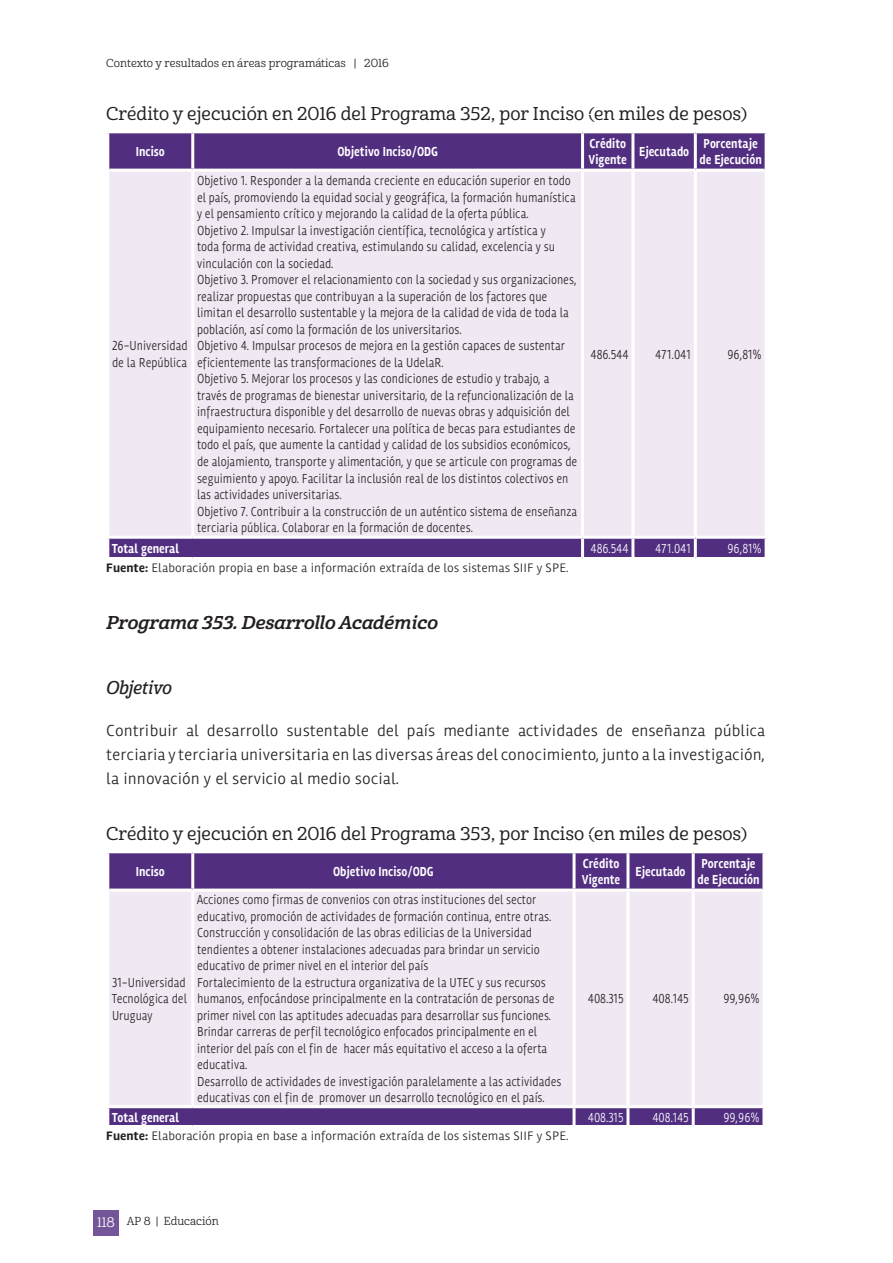
<style>
.page{position:relative;width:893px;height:1263px;background:#fff}
.page>*{position:absolute;margin:0;border:0;box-sizing:border-box;transform-origin:0 0}
.Cuadro_título{font:18px "Cabrito Nor Med";color:#231f20}
.Título_3{font:18px "Cabrito Nor Bol It";color:#231f20}
.titulo_5{font:18px "Cabrito Con Dem It";color:#231f20}
.t1{font:16.5px/24px "Rambla Libro Libro";color:#231f20;text-align:justify}
.Cuadro{font:13.5px/16.5px "Rambla Libro Libro";color:#231f20;scale:.85 1}
.Cuadro-2{font:13.5px/16.5px "Rambla Oscura";color:#fff;scale:.85 1}
.Cuadro-3{font:13.5px "Rambla Libro Libro";color:#fff;scale:.85 1}
.Cuadro_fuente{font:12.75px "Rambla Libro Libro";color:#231f20}
.t2{font:11.25px "Cabrito Nor Reg";color:#231f20}
.s1{font-family:"Rambla Oscura"}
.s2{font-size:13.5px;color:#fff}
</style>
<div class="page">
<div style="left:93px;top:1210px;width:26px;height:25px;background:#75559a"></div>
<div style="left:109px;top:133px;width:656px;height:424px;background:#522e81"></div>
<div style="left:109px;top:172px;width:656px;height:364px;background:#f0e8f2"></div>
<hr style="left:191px;top:133px;width:3px;height:36px;background:#fff">
<hr style="left:581px;top:133px;width:3px;height:36px;background:#fff">
<hr style="left:631px;top:133px;width:3px;height:36px;background:#fff">
<hr style="left:694px;top:133px;width:3px;height:36px;background:#fff">
<hr style="left:191px;top:172px;width:3px;height:364px;background:#fff">
<hr style="left:581px;top:172px;width:3px;height:364px;background:#fff">
<hr style="left:631px;top:172px;width:3px;height:364px;background:#fff">
<hr style="left:694px;top:172px;width:3px;height:364px;background:#fff">
<hr style="left:106px;top:536px;width:87px;height:3px;background:#fff">
<hr style="left:193px;top:536px;width:390px;height:3px;background:#fff">
<hr style="left:583px;top:536px;width:50px;height:3px;background:#fff">
<hr style="left:581px;top:539px;width:3px;height:18px;background:#fff">
<hr style="left:633px;top:536px;width:62px;height:3px;background:#fff">
<hr style="left:631px;top:539px;width:3px;height:18px;background:#fff">
<hr style="left:695px;top:536px;width:73px;height:3px;background:#fff">
<hr style="left:694px;top:539px;width:3px;height:18px;background:#fff">
<hr style="left:109px;top:169px;width:84px;height:3px;background:#fff">
<hr style="left:193px;top:169px;width:390px;height:3px;background:#fff">
<hr style="left:583px;top:169px;width:50px;height:3px;background:#fff">
<hr style="left:633px;top:169px;width:62px;height:3px;background:#fff">
<hr style="left:695px;top:169px;width:70px;height:3px;background:#fff">
<div style="left:109px;top:853px;width:653px;height:272px;background:#522e81"></div>
<div style="left:109px;top:891px;width:653px;height:214px;background:#f0e8f2"></div>
<hr style="left:191px;top:853px;width:3px;height:35px;background:#fff">
<hr style="left:573px;top:853px;width:3px;height:35px;background:#fff">
<hr style="left:626px;top:853px;width:3px;height:35px;background:#fff">
<hr style="left:692px;top:853px;width:3px;height:35px;background:#fff">
<hr style="left:191px;top:891px;width:3px;height:214px;background:#fff">
<hr style="left:573px;top:891px;width:3px;height:214px;background:#fff">
<hr style="left:626px;top:891px;width:3px;height:214px;background:#fff">
<hr style="left:692px;top:891px;width:3px;height:214px;background:#fff">
<hr style="left:106px;top:1105px;width:87px;height:3px;background:#fff">
<hr style="left:193px;top:1105px;width:381px;height:3px;background:#fff">
<hr style="left:574px;top:1105px;width:54px;height:3px;background:#fff">
<hr style="left:573px;top:1108px;width:3px;height:17px;background:#fff">
<hr style="left:628px;top:1105px;width:65px;height:3px;background:#fff">
<hr style="left:626px;top:1108px;width:3px;height:17px;background:#fff">
<hr style="left:693px;top:1105px;width:72px;height:3px;background:#fff">
<hr style="left:692px;top:1108px;width:3px;height:17px;background:#fff">
<hr style="left:109px;top:888px;width:84px;height:3px;background:#fff">
<hr style="left:193px;top:888px;width:381px;height:3px;background:#fff">
<hr style="left:574px;top:888px;width:54px;height:3px;background:#fff">
<hr style="left:628px;top:888px;width:65px;height:3px;background:#fff">
<hr style="left:693px;top:888px;width:69px;height:3px;background:#fff">
<p class="t2" style="left:106px;top:56px;width:284px">Contexto y resultados en áreas programáticas | 2016</p>
<p class="Cuadro_título" style="left:106px;top:103px;width:642px">Crédito y ejecución en 2016 del Programa 352, por Inciso (en miles de pesos)</p>
<p class="Cuadro-2" style="left:136px;top:144px;width:36px">Inciso</p>
<p class="Cuadro-2" style="left:337px;top:144px;width:120px">Objetivo Inciso/ODG</p>
<p class="Cuadro-2" style="left:589px;top:135px;width:47px">Crédito<br>Vigente</p>
<p class="Cuadro-2" style="left:639px;top:144px;width:60px">Ejecutado</p>
<p class="Cuadro-2" style="left:700px;top:135px;width:75px;text-align:center">Porcentaje de Ejecución</p>
<p class="Cuadro" style="left:112px;top:338px;width:90px">26-Universidad de la República</p>
<p class="Cuadro" style="left:197px;top:173px;width:449px">Objetivo 1. Responder a la demanda creciente en educación superior en todo el país, promoviendo la equidad social y geográfica, la formación humanística y el pensamiento crítico y mejorando la calidad de la oferta pública.<br>Objetivo 2. Impulsar la investigación científica, tecnológica y artística y<br>toda forma de actividad creativa, estimulando su calidad, excelencia y su vinculación con la sociedad.<br>Objetivo 3. Promover el relacionamiento con la sociedad y sus organizaciones, realizar propuestas que contribuyan a la superación de los factores que limitan el desarrollo sustentable y la mejora de la calidad de vida de toda la población, así como la formación de los universitarios.<br>Objetivo 4. Impulsar procesos de mejora en la gestión capaces de sustentar eficientemente las transformaciones de la UdelaR.<br>Objetivo 5. Mejorar los procesos y las condiciones de estudio y trabajo, a través de programas de bienestar universitario, de la refuncionalización de la infraestructura disponible y del desarrollo de nuevas obras y adquisición del equipamiento necesario. Fortalecer una política de becas para estudiantes de todo el país, que aumente la cantidad y calidad de los subsidios económicos, de alojamiento, transporte y alimentación, y que se articule con programas de seguimiento y apoyo. Facilitar la inclusión real de los distintos colectivos en las actividades universitarias.<br>Objetivo 7. Contribuir a la construcción de un auténtico sistema de enseñanza terciaria pública. Colaborar en la formación de docentes.</p>
<p class="Cuadro" style="left:590px;top:346px;width:47px">486.544</p>
<p class="Cuadro" style="left:655px;top:346px;width:44px">471.041</p>
<p class="Cuadro" style="left:727px;top:346px;width:42px">96,81%</p>
<p class="Cuadro-2" style="left:112px;top:540px;width:81px">Total general</p>
<p class="Cuadro-3" style="left:590px;top:541px;width:47px">486.544</p>
<p class="Cuadro-3" style="left:655px;top:541px;width:44px">471.041</p>
<p class="Cuadro-3" style="left:727px;top:541px;width:42px">96,81%</p>
<p class="Cuadro_fuente" style="left:106px;top:561px;width:464px"><span class="s1">Fuente:</span> Elaboración propia en base a información extraída de los sistemas SIIF y SPE.</p>
<p class="Título_3" style="left:106px;top:611px;width:333px">Programa 353. Desarrollo Académico</p>
<p class="titulo_5" style="left:106px;top:676px;width:67px">Objetivo</p>
<p class="t1" style="left:106px;top:718px;width:661px">Contribuir al desarrollo sustentable del país mediante actividades de enseñanza pública terciaria y terciaria universitaria en las diversas áreas del conocimiento, junto a la investigación, la innovación y el servicio al medio social.</p>
<p class="Cuadro_título" style="left:106px;top:823px;width:642px">Crédito y ejecución en 2016 del Programa 353, por Inciso (en miles de pesos)</p>
<p class="Cuadro-2" style="left:136px;top:863px;width:36px">Inciso</p>
<p class="Cuadro-2" style="left:333px;top:863px;width:120px">Objetivo Inciso/ODG</p>
<p class="Cuadro-2" style="left:582px;top:855px;width:47px">Crédito<br>Vigente</p>
<p class="Cuadro-2" style="left:636px;top:863px;width:60px">Ejecutado</p>
<p class="Cuadro-2" style="left:697px;top:855px;width:75px;text-align:center">Porcentaje de Ejecución</p>
<p class="Cuadro" style="left:112px;top:974px;width:90px;text-align:justify">31-Universidad Tecnológica del Uruguay</p>
<p class="Cuadro" style="left:197px;top:892px;width:430px">Acciones como firmas de convenios con otras instituciones del sector educativo, promoción de actividades de formación continua, entre otras.<br>Construcción y consolidación de las obras edilicias de la Universidad tendientes a obtener instalaciones adecuadas para brindar un servicio educativo de primer nivel en el interior del país<br>Fortalecimiento de la estructura organizativa de la UTEC y sus recursos humanos, enfocándose principalmente en la contratación de personas de primer nivel con las aptitudes adecuadas para desarrollar sus funciones.<br>Brindar carreras de perfil tecnológico enfocados principalmente en el interior del país con el fin de hacer más equitativo el acceso a la oferta educativa.<br>Desarrollo de actividades de investigación paralelamente a las actividades educativas con el fin de promover un desarrollo tecnológico en el país.</p>
<p class="Cuadro" style="left:588px;top:991px;width:44px">408.315</p>
<p class="Cuadro" style="left:652px;top:991px;width:45px">408.145</p>
<p class="Cuadro" style="left:723px;top:991px;width:44px">99,96%</p>
<p class="Cuadro-2" style="left:112px;top:1109px;width:81px">Total general</p>
<p class="Cuadro-3" style="left:588px;top:1109px;width:44px">408.315</p>
<p class="Cuadro-3" style="left:652px;top:1109px;width:45px">408.145</p>
<p class="Cuadro-3" style="left:723px;top:1109px;width:44px">99,96%</p>
<p class="Cuadro_fuente" style="left:106px;top:1128px;width:464px"><span class="s1">Fuente:</span> Elaboración propia en base a información extraída de los sistemas SIIF y SPE.</p>
<p class="t2" style="left:97px;top:1214px;width:123px"><span class="s2">118</span> AP 8 | Educación</p>
</div>
